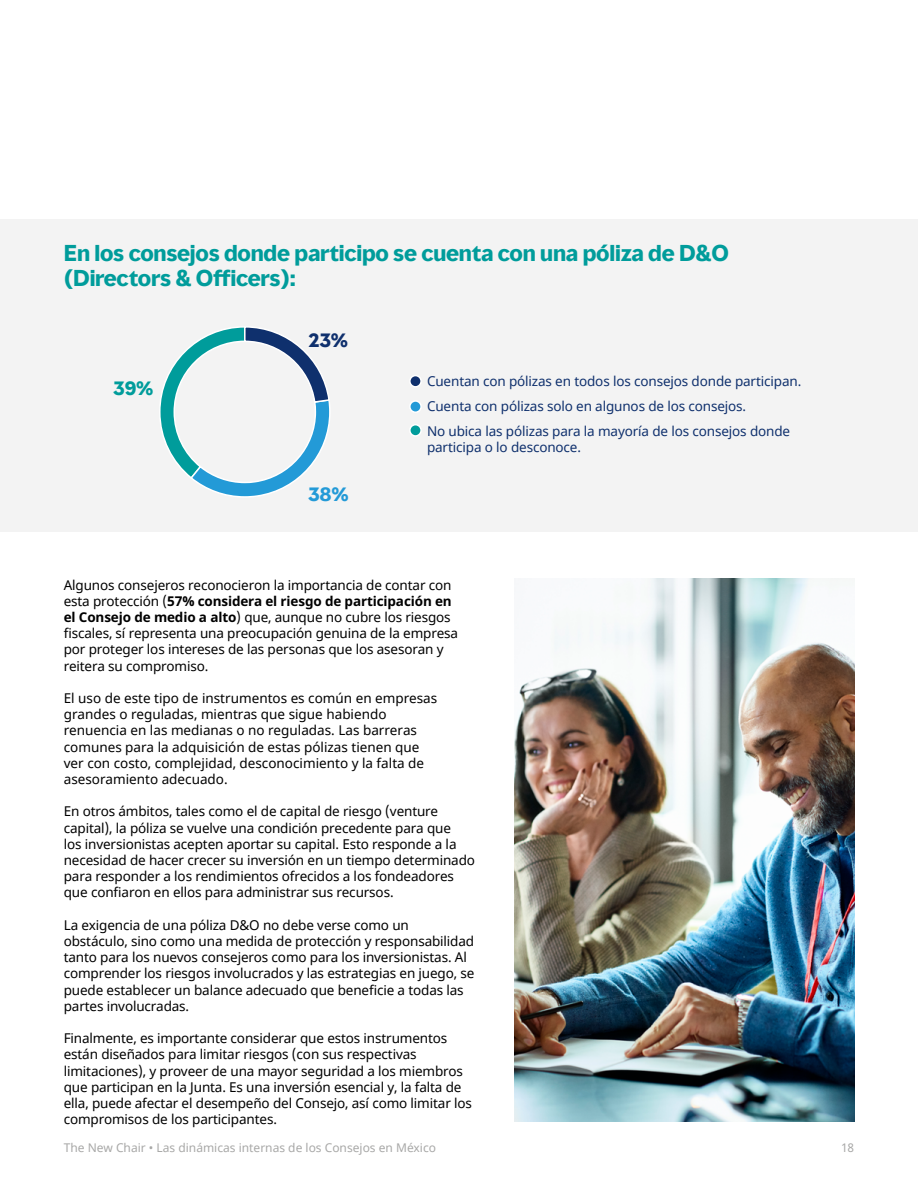
<style>
.page{position:relative;width:918px;height:1188px;background:#fff}
.page>*{position:absolute;margin:0;border:0;box-sizing:border-box;transform-origin:0 0}
.t1{font:700 21px/25.2px "MMC Display";letter-spacing:-.01em;color:#009c9b}
.t2{font:700 18px "MMC Display";color:#0f306d}
.t3{font:700 18px "MMC Display";color:#239ad7}
.t4{font:700 18px "MMC Display";color:#009c9b}
.t5{font:13.5px/16.2px "Noto Sans";letter-spacing:-.01em;color:#000}
.t6{font:13.5px/24.8px "Noto Sans";letter-spacing:-.01em;color:#0f306d}
.t7{font:12px "Noto Sans";color:#a8a8a7}
.s1{font-weight:700}
</style>
<div class="page">
<div style="left:0;top:219px;width:918px;height:313px;background:#f3f3f3"></div>
<img style="left:514px;top:578px;width:340px;height:543px">
<svg style="left:160px;top:327px;width:170px;height:170px"></svg>
<div style="left:410px;top:376px;width:11px;height:11px;background:#0f306d;border-radius:50%"></div>
<div style="left:409px;top:375px;width:13px;height:13px;border:2px solid #fff;border-radius:50%"></div>
<div style="left:410px;top:401px;width:11px;height:11px;background:#239ad7;border-radius:50%"></div>
<div style="left:409px;top:400px;width:13px;height:13px;border:2px solid #fff;border-radius:50%"></div>
<div style="left:410px;top:425px;width:11px;height:11px;background:#009c9b;border-radius:50%"></div>
<div style="left:409px;top:424px;width:13px;height:13px;border:2px solid #fff;border-radius:50%"></div>
<h1 class="t1" style="left:64px;top:241px;width:667px">En los consejos donde participo se cuenta con una póliza de D&amp;O (Directors &amp; Officers):</h1>
<h2 class="t2" style="left:309px;top:329px;width:41px">23%</h2>
<h2 class="t4" style="left:113px;top:376px;width:42px">39%</h2>
<p class="t6" style="left:427px;top:370px;width:376px">Cuentan con pólizas en todos los consejos donde participan.<br>Cuenta con pólizas solo en algunos de los consejos.<br>No ubica las pólizas para la mayoría de los consejos donde</p>
<p class="t6" style="left:427px;top:435px;width:156px">participa o lo desconoce.</p>
<h2 class="t3" style="left:308px;top:482px;width:42px">38%</h2>
<p class="t5" style="left:64px;top:577px;width:396px">Algunos consejeros reconocieron la importancia de contar con esta protección (<span class="s1">57% considera el riesgo de participación en el Consejo de medio a alto</span>) que, aunque no cubre los riesgos fiscales, sí representa una preocupación genuina de la empresa por proteger los intereses de las personas que los asesoran y reitera su compromiso.</p>
<p class="t5" style="left:64px;top:691px;width:375px">El uso de este tipo de instrumentos es común en empresas grandes o reguladas, mientras que sigue habiendo renuencia en las medianas o no reguladas. Las barreras comunes para la adquisición de estas pólizas tienen que ver con costo, complejidad, desconocimiento y la falta de asesoramiento adecuado.</p>
<p class="t5" style="left:64px;top:804px;width:413px">En otros ámbitos, tales como el de capital de riesgo (venture capital), la póliza se vuelve una condición precedente para que<br>los inversionistas acepten aportar su capital. Esto responde a la necesidad de hacer crecer su inversión en un tiempo determinado para responder a los rendimientos ofrecidos a los fondeadores que confiaron en ellos para administrar sus recursos.</p>
<p class="t5" style="left:64px;top:917px;width:412px">La exigencia de una póliza D&amp;O no debe verse como un obstáculo, sino como una medida de protección y responsabilidad tanto para los nuevos consejeros como para los inversionistas. Al comprender los riesgos involucrados y las estrategias en juego, se puede establecer un balance adecuado que beneficie a todas las partes involucradas.</p>
<p class="t5" style="left:64px;top:1031px;width:410px">Finalmente, es importante considerar que estos instrumentos están diseñados para limitar riesgos (con sus respectivas limitaciones), y proveer de una mayor seguridad a los miembros que participan en la Junta. Es una inversión esencial y, la falta de ella, puede afectar el desempeño del Consejo, así como limitar los compromisos de los participantes.</p>
<p class="t7" style="left:64px;top:1140px;width:374px">The New Chair • Las dinámicas internas de los Consejos en México</p>
<p class="t7" style="left:841px;top:1140px;width:15px">18</p>
</div>
